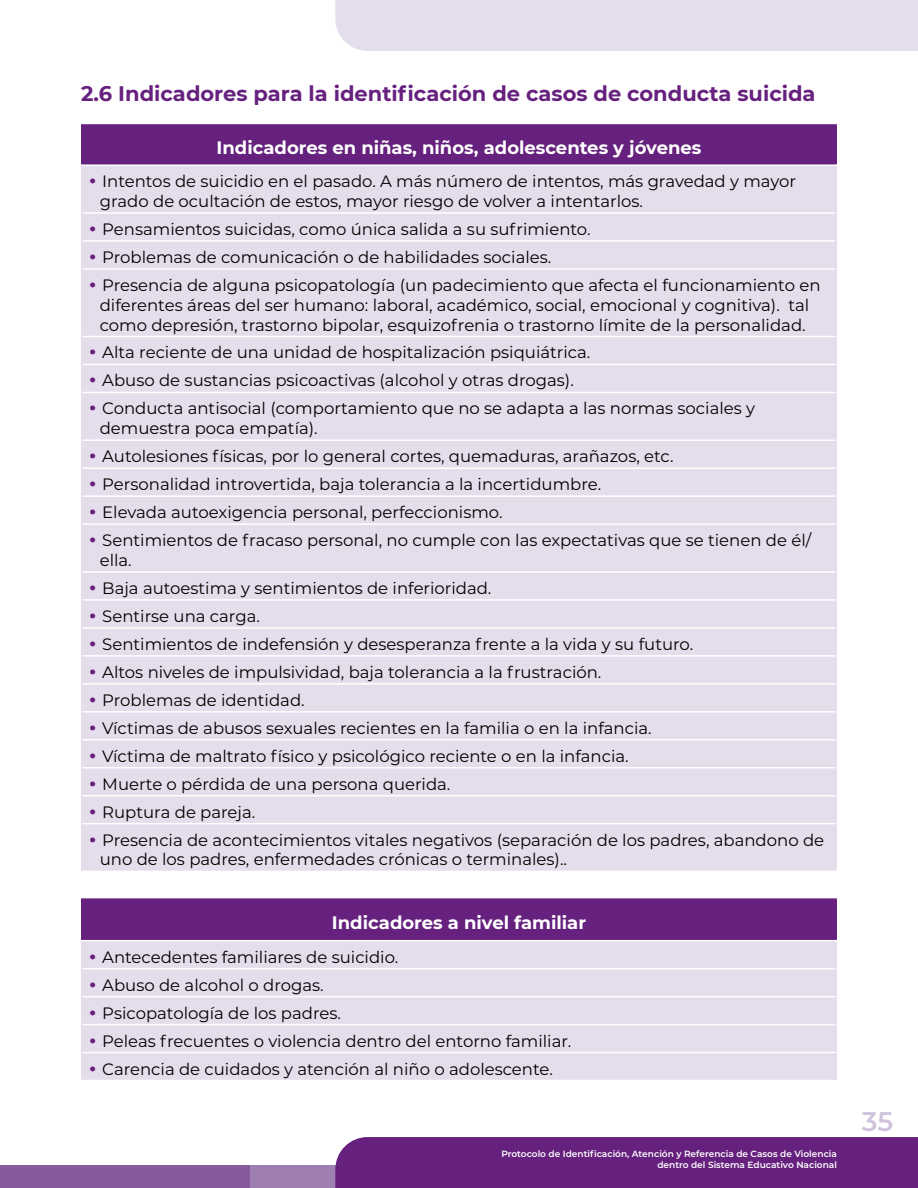
<style>
.page{position:relative;width:918px;height:1188px;background:#fff}
.page>*{position:absolute;margin:0;border:0;box-sizing:border-box;transform-origin:0 0}
.t1{font:600 27px "Montserrat";color:#d0c3dc}
.t2{font:700 21px "Montserrat";color:#66217e}
.t3{font:700 18px "Montserrat";color:#fff}
.t4{font:16.5px/19.8px "Montserrat";color:#000}
.t5{font:600 9px/10.8px "Montserrat";color:#fff;text-align:right}
.s1{font-family:"Century Gothic";font-weight:700;color:#66217e}
</style>
<div class="page">
<div style="left:0;top:1165px;width:285px;height:23px;background:#855b9b"></div>
<div style="left:250px;top:1165px;width:668px;height:23px;background:#9f7fb2"></div>
<div style="left:335px;top:1137px;width:583px;height:51px;background:#66217e"></div>
<div style="left:335px;top:0;width:583px;height:51px;background:#e4ddeb"></div>
<div style="left:82px;top:125px;width:754px;height:40px;background:#66217e"></div>
<div style="left:82px;top:166px;width:754px;height:705px;background:#e4ddeb"></div>
<hr style="left:81px;top:124px;width:756px;height:2px;background:#66217e">
<hr style="left:81px;top:126px;width:1px;height:38px;background:#66217e">
<hr style="left:836px;top:126px;width:1px;height:38px;background:#66217e">
<hr style="left:82px;top:212px;width:754px;height:2px;background:#fff">
<hr style="left:82px;top:240px;width:754px;height:2px;background:#fff">
<hr style="left:82px;top:268px;width:754px;height:2px;background:#fff">
<hr style="left:82px;top:336px;width:754px;height:1px;background:#fff">
<hr style="left:82px;top:364px;width:754px;height:1px;background:#fff">
<hr style="left:82px;top:392px;width:754px;height:1px;background:#fff">
<hr style="left:82px;top:439px;width:754px;height:2px;background:#fff">
<hr style="left:82px;top:467px;width:754px;height:2px;background:#fff">
<hr style="left:82px;top:495px;width:754px;height:2px;background:#fff">
<hr style="left:82px;top:523px;width:754px;height:2px;background:#fff">
<hr style="left:82px;top:571px;width:754px;height:2px;background:#fff">
<hr style="left:82px;top:599px;width:754px;height:2px;background:#fff">
<hr style="left:82px;top:627px;width:754px;height:2px;background:#fff">
<hr style="left:82px;top:655px;width:754px;height:2px;background:#fff">
<hr style="left:82px;top:683px;width:754px;height:2px;background:#fff">
<hr style="left:82px;top:711px;width:754px;height:2px;background:#fff">
<hr style="left:82px;top:739px;width:754px;height:2px;background:#fff">
<hr style="left:82px;top:767px;width:754px;height:1px;background:#fff">
<hr style="left:82px;top:795px;width:754px;height:1px;background:#fff">
<hr style="left:82px;top:823px;width:754px;height:1px;background:#fff">
<hr style="left:81px;top:164px;width:756px;height:2px;background:#fff">
<hr style="left:81px;top:166px;width:1px;height:47px;background:#e4ddeb">
<hr style="left:836px;top:166px;width:1px;height:47px;background:#e4ddeb">
<svg style="left:81px;top:213px;width:1px;height:56px"></svg>
<svg style="left:836px;top:213px;width:1px;height:56px"></svg>
<hr style="left:81px;top:269px;width:1px;height:68px;background:#e4ddeb">
<hr style="left:836px;top:269px;width:1px;height:68px;background:#e4ddeb">
<svg style="left:81px;top:337px;width:1px;height:55px"></svg>
<svg style="left:836px;top:337px;width:1px;height:55px"></svg>
<hr style="left:81px;top:392px;width:1px;height:48px;background:#e4ddeb">
<hr style="left:836px;top:392px;width:1px;height:48px;background:#e4ddeb">
<svg style="left:81px;top:440px;width:1px;height:84px"></svg>
<svg style="left:836px;top:440px;width:1px;height:84px"></svg>
<hr style="left:81px;top:524px;width:1px;height:48px;background:#e4ddeb">
<hr style="left:836px;top:524px;width:1px;height:48px;background:#e4ddeb">
<svg style="left:81px;top:572px;width:1px;height:252px"></svg>
<svg style="left:836px;top:572px;width:1px;height:252px"></svg>
<hr style="left:81px;top:824px;width:1px;height:47px;background:#e4ddeb">
<hr style="left:836px;top:824px;width:1px;height:47px;background:#e4ddeb">
<div style="left:82px;top:899px;width:754px;height:42px;background:#66217e"></div>
<div style="left:82px;top:941px;width:754px;height:139px;background:#e4ddeb"></div>
<hr style="left:81px;top:898px;width:756px;height:2px;background:#66217e">
<hr style="left:81px;top:900px;width:1px;height:40px;background:#66217e">
<hr style="left:836px;top:900px;width:1px;height:40px;background:#66217e">
<hr style="left:82px;top:968px;width:754px;height:1px;background:#fff">
<hr style="left:82px;top:996px;width:754px;height:1px;background:#fff">
<hr style="left:82px;top:1024px;width:754px;height:1px;background:#fff">
<hr style="left:82px;top:1052px;width:754px;height:1px;background:#fff">
<hr style="left:81px;top:940px;width:756px;height:1px;background:#fff">
<svg style="left:81px;top:941px;width:1px;height:139px"></svg>
<svg style="left:836px;top:941px;width:1px;height:139px"></svg>
<p class="t2" style="left:81px;top:79px;width:736px">2.6 Indicadores para la identificación de casos de conducta suicida</p>
<p class="t3" style="left:216px;top:134px;width:487px">Indicadores en niñas, niños, adolescentes y jóvenes</p>
<p class="t4" style="left:100px;top:171px;width:698px;text-indent:-12px"><span class="s1">•</span> Intentos de suicidio en el pasado. A más número de intentos, más gravedad y mayor grado de ocultación de estos, mayor riesgo de volver a intentarlos.</p>
<p class="t4" style="left:88px;top:219px;width:504px"><span class="s1">•</span> Pensamientos suicidas, como única salida a su sufrimiento.</p>
<p class="t4" style="left:88px;top:247px;width:465px"><span class="s1">•</span> Problemas de comunicación o de habilidades sociales.</p>
<p class="t4" style="left:88px;top:275px;width:734px;text-align:center"><span class="s1">•</span> Presencia de alguna psicopatología (un padecimiento que afecta el funcionamiento en diferentes áreas del ser humano: laboral, académico, social, emocional y cognitiva). tal como depresión, trastorno bipolar, esquizofrenia o trastorno límite de la personalidad.</p>
<p class="t4" style="left:88px;top:342px;width:504px"><span class="s1">•</span> Alta reciente de una unidad de hospitalización psiquiátrica.</p>
<p class="t4" style="left:88px;top:370px;width:488px"><span class="s1">•</span> Abuso de sustancias psicoactivas (alcohol y otras drogas).</p>
<p class="t4" style="left:100px;top:398px;width:657px;text-indent:-12px"><span class="s1">•</span> Conducta antisocial (comportamiento que no se adapta a las normas sociales y demuestra poca empatía).</p>
<p class="t4" style="left:88px;top:446px;width:587px"><span class="s1">•</span> Autolesiones físicas, por lo general cortes, quemaduras, arañazos, etc.</p>
<p class="t4" style="left:88px;top:474px;width:515px"><span class="s1">•</span> Personalidad introvertida, baja tolerancia a la incertidumbre.</p>
<p class="t4" style="left:88px;top:502px;width:416px"><span class="s1">•</span> Elevada autoexigencia personal, perfeccionismo.</p>
<p class="t4" style="left:100px;top:530px;width:713px;text-indent:-12px"><span class="s1">•</span> Sentimientos de fracaso personal, no cumple con las expectativas que se tienen de él/ ella.</p>
<p class="t4" style="left:88px;top:578px;width:405px"><span class="s1">•</span> Baja autoestima y sentimientos de inferioridad.</p>
<p class="t4" style="left:88px;top:605px;width:174px"><span class="s1">•</span> Sentirse una carga.</p>
<p class="t4" style="left:88px;top:633px;width:607px"><span class="s1">•</span> Sentimientos de indefensión y desesperanza frente a la vida y su futuro.</p>
<p class="t4" style="left:88px;top:661px;width:515px"><span class="s1">•</span> Altos niveles de impulsividad, baja tolerancia a la frustración.</p>
<p class="t4" style="left:88px;top:689px;width:218px"><span class="s1">•</span> Problemas de identidad.</p>
<p class="t4" style="left:88px;top:717px;width:565px"><span class="s1">•</span> Víctimas de abusos sexuales recientes en la familia o en la infancia.</p>
<p class="t4" style="left:88px;top:745px;width:543px"><span class="s1">•</span> Víctima de maltrato físico y psicológico reciente o en la infancia.</p>
<p class="t4" style="left:88px;top:773px;width:364px"><span class="s1">•</span> Muerte o pérdida de una persona querida.</p>
<p class="t4" style="left:88px;top:801px;width:169px"><span class="s1">•</span> Ruptura de pareja.</p>
<p class="t4" style="left:100px;top:829px;width:726px;text-indent:-12px"><span class="s1">•</span> Presencia de acontecimientos vitales negativos (separación de los padres, abandono de uno de los padres, enfermedades crónicas o terminales)..</p>
<p class="t3" style="left:332px;top:909px;width:256px">Indicadores a nivel familiar</p>
<p class="t4" style="left:88px;top:946px;width:312px"><span class="s1">•</span> Antecedentes familiares de suicidio.</p>
<p class="t4" style="left:88px;top:974px;width:238px"><span class="s1">•</span> Abuso de alcohol o drogas.</p>
<p class="t4" style="left:88px;top:1002px;width:255px"><span class="s1">•</span> Psicopatología de los padres.</p>
<p class="t4" style="left:88px;top:1030px;width:485px"><span class="s1">•</span> Peleas frecuentes o violencia dentro del entorno familiar.</p>
<p class="t4" style="left:88px;top:1058px;width:467px"><span class="s1">•</span> Carencia de cuidados y atención al niño o adolescente.</p>
<p class="t5" style="left:501px;top:1148px;width:337px">Protocolo de Identificación, Atención y Referencia de Casos de Violencia dentro del Sistema Educativo Nacional</p>
<h1 class="t1" style="left:862px;top:1102px;width:33px">35</h1>
</div>
